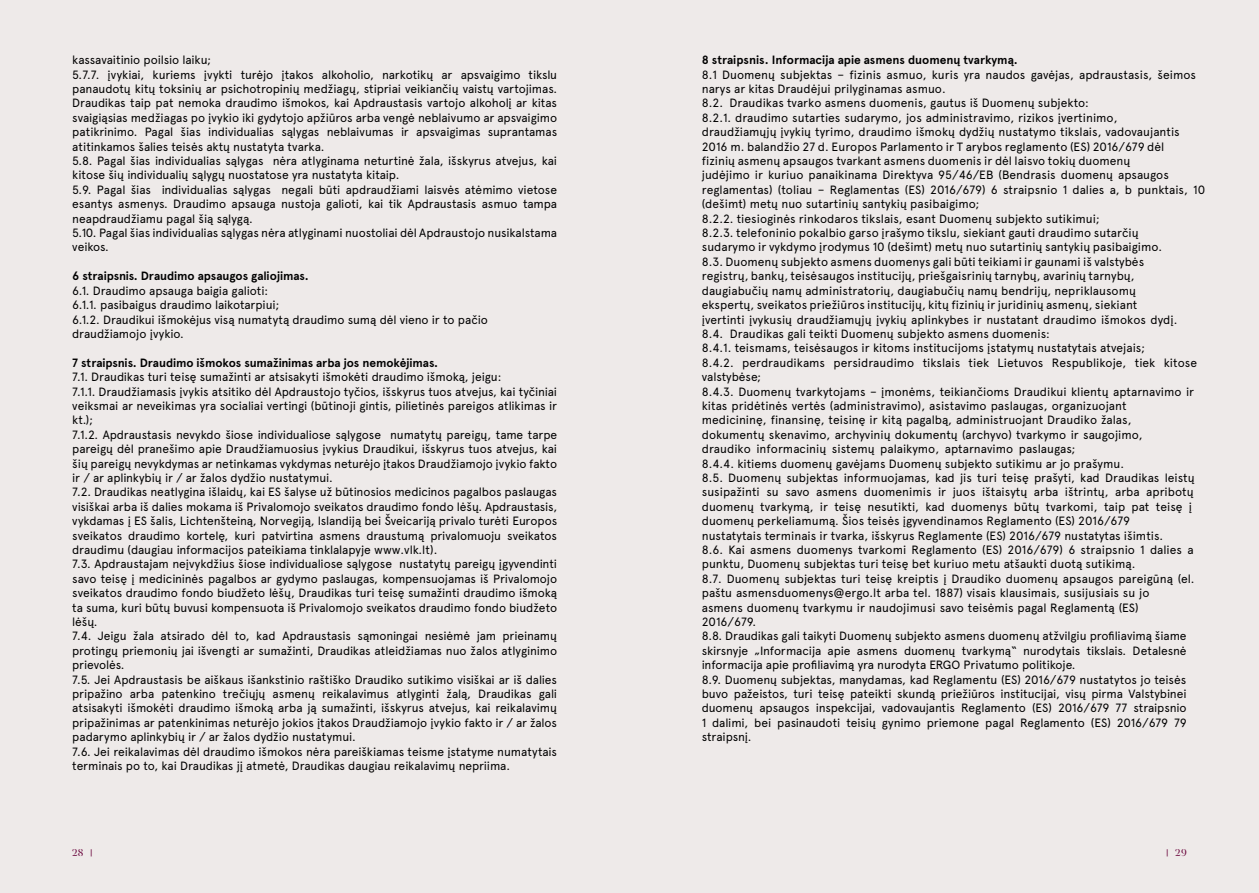
<style>
.page{position:relative;width:1259px;height:893px;background:#eeeae9}
.page>*{position:absolute;margin:0;border:0;box-sizing:border-box;transform-origin:0 0}
.t1{font:12px/14.4px "Apercu Pro";color:#000}
.t2{font:700 12px "Apercu Pro";color:#000}
.t3{font:9px "Bery Roman";color:#69043b}
.s1{font-family:"Apercu Pro"}
</style>
<div class="page">
<p class="t1" style="left:72px;top:52px;width:486px">kassavaitinio poilsio laiku;<br>5.7.7. įvykiai, kuriems įvykti turėjo įtakos alkoholio, narkotikų ar apsvaigimo tikslu panaudotų kitų toksinių ar psichotropinių medžiagų, stipriai veikiančių vaistų vartojimas.<br>Draudikas taip pat nemoka draudimo išmokos, kai Apdraustasis vartojo alkoholį ar kitas svaigiąsias medžiagas po įvykio iki gydytojo apžiūros arba vengė neblaivumo ar apsvaigimo patikrinimo. Pagal šias individualias sąlygas neblaivumas ir apsvaigimas suprantamas atitinkamos šalies teisės aktų nustatyta tvarka.<br>5.8. Pagal šias individualias sąlygas nėra atlyginama neturtinė žala, išskyrus atvejus, kai kitose šių individualių sąlygų nuostatose yra nustatyta kitaip.<br>5.9. Pagal šias individualias sąlygas negali būti apdraudžiami laisvės atėmimo vietose esantys asmenys. Draudimo apsauga nustoja galioti, kai tik Apdraustasis asmuo tampa neapdraudžiamu pagal šią sąlygą.<br>5.10. Pagal šias individualias sąlygas nėra atlyginami nuostoliai dėl Apdraustojo nusikalstama veikos.</p>
<p class="t2" style="left:72px;top:267px;width:238px">6 straipsnis. Draudimo apsaugos galiojimas.</p>
<p class="t1" style="left:72px;top:282px;width:417px">6.1. Draudimo apsauga baigia galioti:<br>6.1.1. pasibaigus draudimo laikotarpiui;<br>6.1.2. Draudikui išmokėjus visą numatytą draudimo sumą dėl vieno ir to pačio draudžiamojo įvykio.</p>
<p class="t2" style="left:72px;top:353px;width:367px">7 straipsnis. Draudimo išmokos sumažinimas arba jos nemokėjimas.</p>
<p class="t1" style="left:72px;top:369px;width:486px">7.1. Draudikas turi teisę sumažinti ar atsisakyti išmokėti draudimo išmoką, jeigu:<br>7.1.1. Draudžiamasis įvykis atsitiko dėl Apdraustojo tyčios, išskyrus tuos atvejus, kai tyčiniai veiksmai ar neveikimas yra socialiai vertingi (būtinoji gintis, pilietinės pareigos atlikimas ir kt.);<br>7.1.2. Apdraustasis nevykdo šiose individualiose sąlygose numatytų pareigų, tame tarpe pareigų dėl pranešimo apie Draudžiamuosius įvykius Draudikui, išskyrus tuos atvejus, kai šių pareigų nevykdymas ar netinkamas vykdymas neturėjo įtakos Draudžiamojo įvykio fakto ir / ar aplinkybių ir / ar žalos dydžio nustatymui.<br>7.2. Draudikas neatlygina išlaidų, kai ES šalyse už būtinosios medicinos pagalbos paslaugas visiškai arba iš dalies mokama iš Privalomojo sveikatos draudimo fondo lėšų. Apdraustasis, vykdamas į ES šalis, Lichtenšteiną, Norvegiją, Islandiją bei Šveicariją privalo turėti Europos sveikatos draudimo kortelę, kuri patvirtina asmens draustumą privalomuoju sveikatos draudimu (daugiau informacijos pateikiama tinklalapyje www.vlk.lt).<br>7.3. Apdraustajam neįvykdžius šiose individualiose sąlygose nustatytų pareigų įgyvendinti savo teisę į medicininės pagalbos ar gydymo paslaugas, kompensuojamas iš Privalomojo sveikatos draudimo fondo biudžeto lėšų, Draudikas turi teisę sumažinti draudimo išmoką ta suma, kuri būtų buvusi kompensuota iš Privalomojo sveikatos draudimo fondo biudžeto lėšų.<br>7.4. Jeigu žala atsirado dėl to, kad Apdraustasis sąmoningai nesiėmė jam prieinamų protingų priemonių jai išvengti ar sumažinti, Draudikas atleidžiamas nuo žalos atlyginimo prievolės.<br>7.5. Jei Apdraustasis be aiškaus išankstinio raštiško Draudiko sutikimo visiškai ar iš dalies pripažino arba patenkino trečiųjų asmenų reikalavimus atlyginti žalą, Draudikas gali atsisakyti išmokėti draudimo išmoką arba ją sumažinti, išskyrus atvejus, kai reikalavimų pripažinimas ar patenkinimas neturėjo jokios įtakos Draudžiamojo įvykio fakto ir / ar žalos padarymo aplinkybių ir / ar žalos dydžio nustatymui.<br>7.6. Jei reikalavimas dėl draudimo išmokos nėra pareiškiamas teisme įstatyme numatytais terminais po to, kai Draudikas jį atmetė, Draudikas daugiau reikalavimų nepriima.</p>
<p class="t2" style="left:702px;top:51px;width:317px">8 straipsnis. Informacija apie asmens duomenų tvarkymą.</p>
<p class="t1" style="left:702px;top:66px;width:505px">8.1 Duomenų subjektas – fizinis asmuo, kuris yra naudos gavėjas, apdraustasis, šeimos narys ar kitas Draudėjui prilyginamas asmuo.<br>8.2. Draudikas tvarko asmens duomenis, gautus iš Duomenų subjekto:<br>8.2.1. draudimo sutarties sudarymo, jos administravimo, rizikos įvertinimo,<br>draudžiamųjų įvykių tyrimo, draudimo išmokų dydžių nustatymo tikslais, vadovaujantis 2016 m. balandžio 27 d. Europos Parlamento ir T arybos reglamento (ES) 2016/679 dėl<br>fizinių asmenų apsaugos tvarkant asmens duomenis ir dėl laisvo tokių duomenų<br>judėjimo ir kuriuo panaikinama Direktyva 95/46/EB (Bendrasis duomenų apsaugos reglamentas) (toliau – Reglamentas (ES) 2016/679) 6 straipsnio 1 dalies a, b punktais, 10 (dešimt) metų nuo sutartinių santykių pasibaigimo;<br>8.2.2. tiesioginės rinkodaros tikslais, esant Duomenų subjekto sutikimui;<br>8.2.3. telefoninio pokalbio garso įrašymo tikslu, siekiant gauti draudimo sutarčių<br>sudarymo ir vykdymo įrodymus 10 (dešimt) metų nuo sutartinių santykių pasibaigimo.<br>8.3. Duomenų subjekto asmens duomenys gali būti teikiami ir gaunami iš valstybės<br>registrų, bankų, teisėsaugos institucijų, priešgaisrinių tarnybų, avarinių tarnybų,<br>daugiabučių namų administratorių, daugiabučių namų bendrijų, nepriklausomų<br>ekspertų, sveikatos priežiūros institucijų, kitų fizinių ir juridinių asmenų, siekiant<br>įvertinti įvykusių draudžiamųjų įvykių aplinkybes ir nustatant draudimo išmokos dydį.<br>8.4. Draudikas gali teikti Duomenų subjekto asmens duomenis:<br>8.4.1. teismams, teisėsaugos ir kitoms institucijoms įstatymų nustatytais atvejais;<br>8.4.2. perdraudikams persidraudimo tikslais tiek Lietuvos Respublikoje, tiek kitose valstybėse;<br>8.4.3. Duomenų tvarkytojams – įmonėms, teikiančioms Draudikui klientų aptarnavimo ir kitas pridėtinės vertės (administravimo), asistavimo paslaugas, organizuojant<br>medicininę, finansinę, teisinę ir kitą pagalbą, administruojant Draudiko žalas,<br>dokumentų skenavimo, archyvinių dokumentų (archyvo) tvarkymo ir saugojimo,<br>draudiko informacinių sistemų palaikymo, aptarnavimo paslaugas;<br>8.4.4. kitiems duomenų gavėjams Duomenų subjekto sutikimu ar jo prašymu.<br>8.5. Duomenų subjektas informuojamas, kad jis turi teisę prašyti, kad Draudikas leistų susipažinti su savo asmens duomenimis ir juos ištaisytų arba ištrintų, arba apribotų duomenų tvarkymą, ir teisę nesutikti, kad duomenys būtų tvarkomi, taip pat teisę į duomenų perkeliamumą. Šios teisės įgyvendinamos Reglamento (ES) 2016/679<br>nustatytais terminais ir tvarka, išskyrus Reglamente (ES) 2016/679 nustatytas išimtis.<br>8.6. Kai asmens duomenys tvarkomi Reglamento (ES) 2016/679) 6 straipsnio 1 dalies a punktu, Duomenų subjektas turi teisę bet kuriuo metu atšaukti duotą sutikimą.<br>8.7. Duomenų subjektas turi teisę kreiptis į Draudiko duomenų apsaugos pareigūną (el. paštu asmensduomenys@ergo.lt arba tel. 1887) visais klausimais, susijusiais su jo<br>asmens duomenų tvarkymu ir naudojimusi savo teisėmis pagal Reglamentą (ES)<br>2016/679.<br>8.8. Draudikas gali taikyti Duomenų subjekto asmens duomenų atžvilgiu profiliavimą šiame skirsnyje „Informacija apie asmens duomenų tvarkymą“ nurodytais tikslais. Detalesnė informacija apie profiliavimą yra nurodyta ERGO Privatumo politikoje.<br>8.9. Duomenų subjektas, manydamas, kad Reglamentu (ES) 2016/679 nustatytos jo teisės buvo pažeistos, turi teisę pateikti skundą priežiūros institucijai, visų pirma Valstybinei duomenų apsaugos inspekcijai, vadovaujantis Reglamento (ES) 2016/679 77 straipsnio<br>1 dalimi, bei pasinaudoti teisių gynimo priemone pagal Reglamento (ES) 2016/679 79 straipsnį.</p>
<p class="t3" style="left:72px;top:847px;width:22px">28 <span class="s1">|</span></p>
<p class="t3" style="left:1166px;top:847px;width:22px"><span class="s1">|</span> 29</p>
</div>
